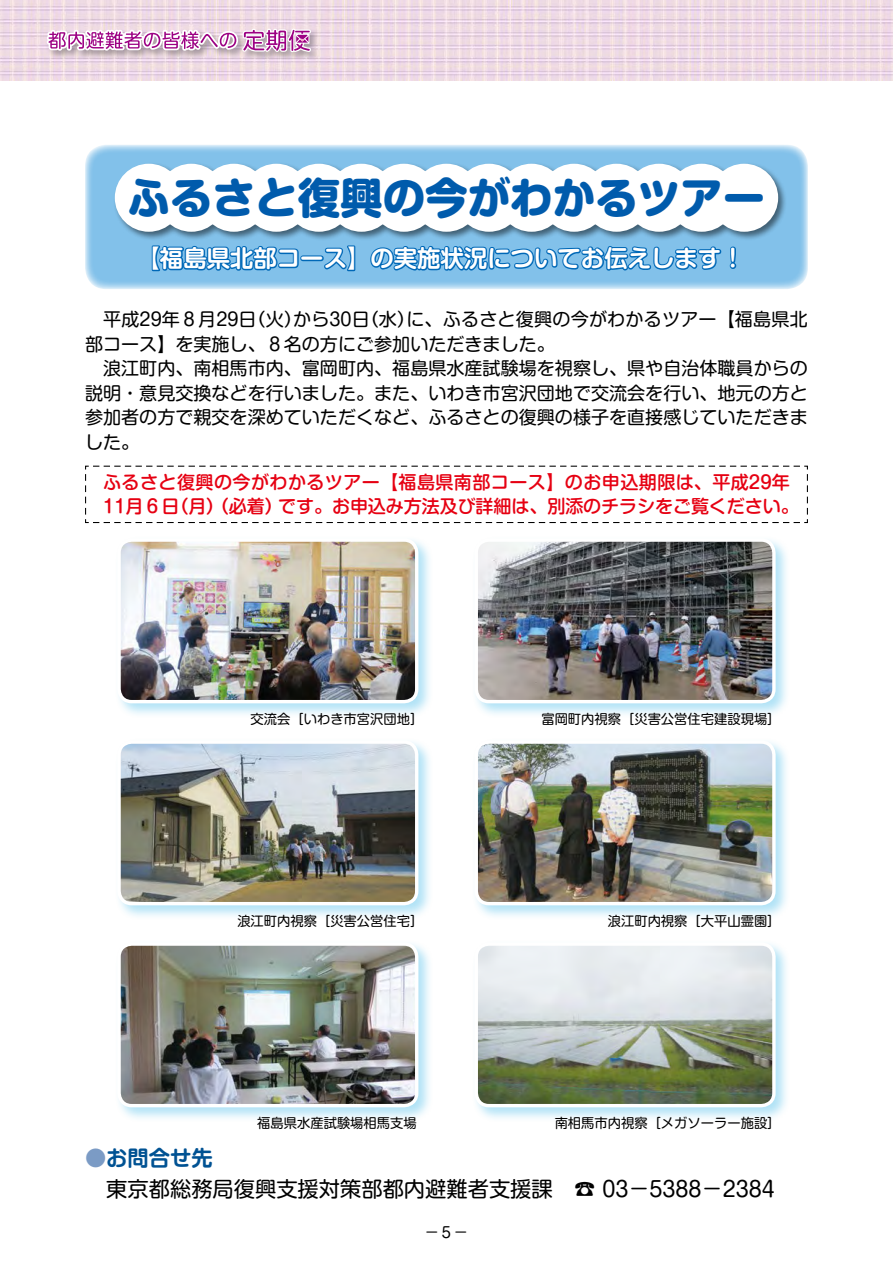
<style>
.page{position:relative;width:893px;height:1263px;background:#fff}
.page>*{position:absolute;margin:0;border:0;box-sizing:border-box;transform-origin:0 0}
.t1{font:800 42.45px "Shin M Go Pro";color:#005bac}
.t2{font:700 23.4px "Shin M Go Pro De";color:#fff}
.t3{font:21.3px "Shin M Go Pro";color:#000}
.t4{font:700 21.3px "Shin M Go Pro De";color:#005293}
.t5{font:18px/24.5px "Shin M Go Pro";color:#000}
.t6{font:500 18px/24.5px "Shin M Go Pro";color:#e60012}
.t7{font:14.85px "Shin M Go Pro";color:#000}
.t8{font:13.35px "Shin M Go Pro";color:#000}
.s1{color:#7b9bc5}
</style>
<div class="page">
<svg style="left:85px;top:145px;width:723px;height:144px;background:#8ec7eb"></svg>
<img style="left:0;top:0;width:893px;height:81px">
<div style="left:45px;top:27px;width:275px;height:34px;background:#000;opacity:.3"></div>
<svg style="left:47px;top:29px;width:264px;height:23px"></svg>
<div style="left:113px;top:162px;width:675px;height:79px;background:#000;opacity:.5"></div>
<div style="left:115px;top:164px;width:68px;height:68px;background:#fff;border-radius:50%"></div>
<div style="left:157px;top:164px;width:68px;height:68px;background:#fff;border-radius:50%"></div>
<div style="left:200px;top:164px;width:68px;height:68px;background:#fff;border-radius:50%"></div>
<div style="left:242px;top:164px;width:68px;height:68px;background:#fff;border-radius:50%"></div>
<div style="left:285px;top:164px;width:68px;height:68px;background:#fff;border-radius:50%"></div>
<div style="left:327px;top:164px;width:68px;height:68px;background:#fff;border-radius:50%"></div>
<div style="left:710px;top:164px;width:68px;height:68px;background:#fff;border-radius:50%"></div>
<svg style="left:150px;top:244px;width:150px;height:45px;background:#54a0d6"></svg>
<div style="left:300px;top:255px;width:24px;height:6px;border:3px solid #0068b7;border-radius:2px"></div>
<svg style="left:322px;top:243px;width:35px;height:29px"></svg>
<svg style="left:369px;top:145px;width:353px;height:144px"></svg>
<svg style="left:728px;top:245px;width:9px;height:44px"></svg>
<svg style="left:85px;top:465px;width:723px;height:59px"></svg>
<div style="left:114px;top:535px;width:320px;height:183px;background:#20aee6;opacity:.35"></div>
<img style="left:119px;top:540px;width:298px;height:162px">
<div style="left:117px;top:538px;width:301px;height:165px;border:3px solid #fff;border-radius:13px"></div>
<div style="left:114px;top:737px;width:320px;height:183px;background:#20aee6;opacity:.35"></div>
<img style="left:119px;top:742px;width:298px;height:162px">
<div style="left:117px;top:740px;width:301px;height:165px;border:3px solid #fff;border-radius:13px"></div>
<div style="left:114px;top:939px;width:320px;height:183px;background:#20aee6;opacity:.35"></div>
<img style="left:119px;top:944px;width:298px;height:162px">
<div style="left:117px;top:942px;width:301px;height:165px;border:3px solid #fff;border-radius:13px"></div>
<div style="left:472px;top:535px;width:319px;height:183px;background:#20aee6;opacity:.35"></div>
<img style="left:476px;top:540px;width:298px;height:162px">
<div style="left:475px;top:538px;width:301px;height:165px;border:3px solid #fff;border-radius:13px"></div>
<div style="left:472px;top:737px;width:319px;height:183px;background:#20aee6;opacity:.35"></div>
<img style="left:476px;top:742px;width:298px;height:162px">
<div style="left:475px;top:740px;width:301px;height:165px;border:3px solid #fff;border-radius:13px"></div>
<div style="left:472px;top:939px;width:319px;height:183px;background:#20aee6;opacity:.35"></div>
<img style="left:476px;top:944px;width:298px;height:162px">
<div style="left:475px;top:942px;width:301px;height:165px;border:3px solid #fff;border-radius:13px"></div>
<div style="left:425px;top:1230px;width:14px;height:4px;border:3px solid #fff"></div>
<div style="left:454px;top:1230px;width:14px;height:4px;border:3px solid #fff"></div>
<h1 class="t1" style="left:128px;top:163px;width:639px">ふるさと復興の今がわかるツアー</h1>
<p class="t2" style="left:137px;top:239px;width:610px">【福島県北部コース】の実施状況についてお伝えします！</p>
<p class="t5" style="left:85px;top:305px;width:724px">　平成29年８月29日（火）から30日（水）に、ふるさと復興の今がわかるツアー【福島県北部コース】を実施し、８名の方にご参加いただきました。<br>　浪江町内、南相馬市内、富岡町内、福島県水産試験場を視察し、県や自治体職員からの説明・意見交換などを行いました。また、いわき市宮沢団地で交流会を行い、地元の方と参加者の方で親交を深めていただくなど、ふるさとの復興の様子を直接感じていただきました。</p>
<p class="t6" style="left:103px;top:468px;width:697px">ふるさと復興の今がわかるツアー【福島県南部コース】のお申込期限は、平成29年<br>11月６日（月）（必着）です。お申込み方法及び詳細は、別添のチラシをご覧ください。</p>
<p class="t8" style="left:251px;top:708px;width:174px">交流会［いわき市宮沢団地］</p>
<p class="t8" style="left:541px;top:708px;width:241px">富岡町内視察［災害公営住宅建設現場］</p>
<p class="t8" style="left:237px;top:910px;width:188px">浪江町内視察［災害公営住宅］</p>
<p class="t8" style="left:608px;top:910px;width:174px">浪江町内視察［大平山霊園］</p>
<p class="t8" style="left:257px;top:1112px;width:161px">福島県水産試験場相馬支場</p>
<p class="t8" style="left:555px;top:1112px;width:227px">南相馬市内視察［メガソーラー施設］</p>
<p class="t4" style="left:85px;top:1140px;width:129px"><span class="s1">●</span>お問合せ先</p>
<p class="t3" style="left:85px;top:1171px;width:691px">　東京都総務局復興支援対策部都内避難者支援課　☎ 03−5388−2384</p>
<p class="t7" style="left:425px;top:1220px;width:45px">− 5 −</p>
</div>
